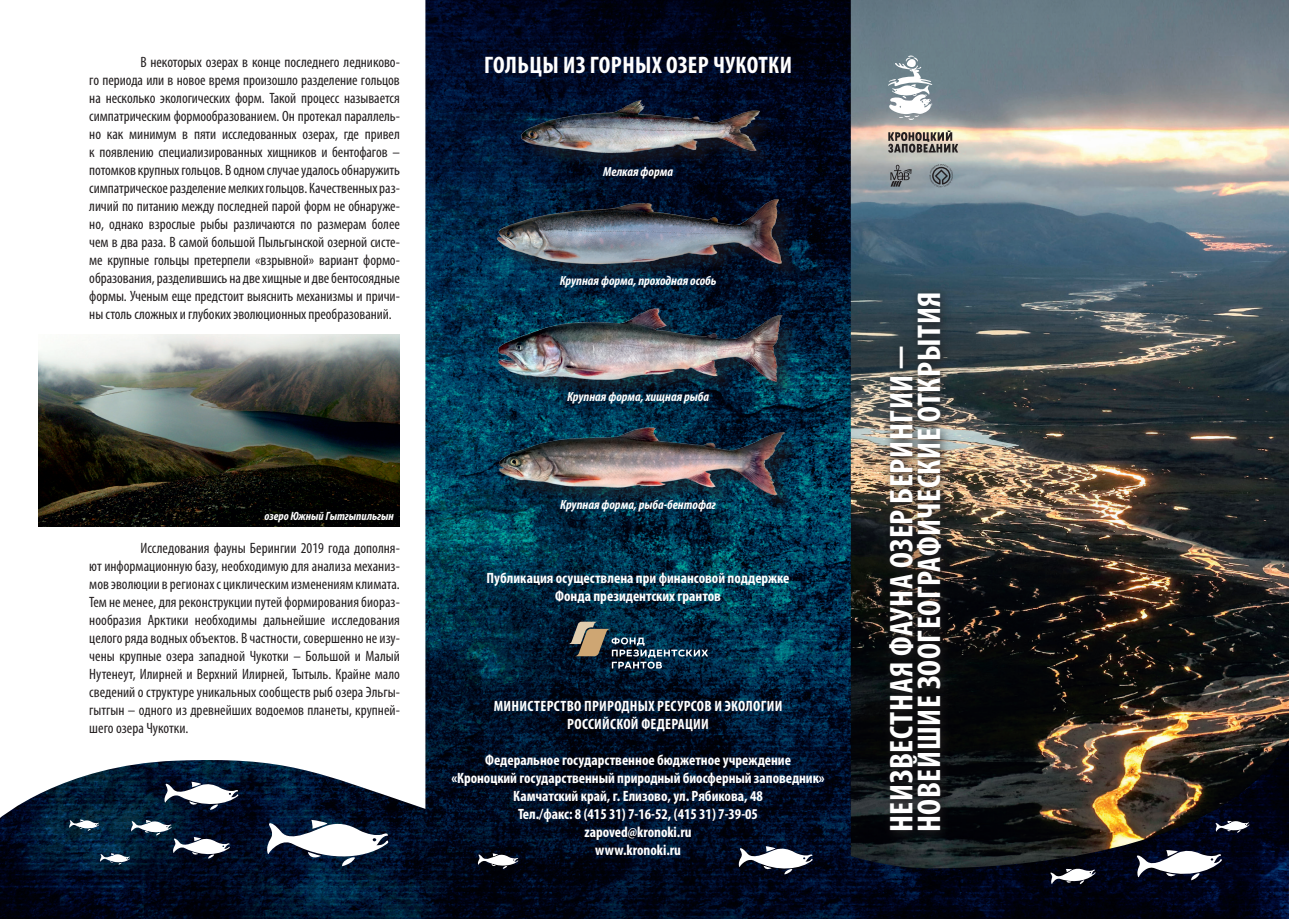
<style>
.page{position:relative;width:1289px;height:919px;background:#fff}
.page>*{position:absolute;margin:0;border:0;box-sizing:border-box;transform-origin:0 0}
.t1{font:700 condensed 33px/27.6px "Myriad Pro";letter-spacing:.02em;color:#fff}
.t2{font:700 condensed 24px "Myriad Pro";letter-spacing:.04em;color:#fff}
.t3{font:condensed 15px/18px "Myriad Pro";letter-spacing:-.005em;color:#231f20;text-align:justify}
.t4{font:700 condensed 15px/18px "Myriad Pro";color:#fff;text-align:center}
.t5{font:italic 700 condensed 13.2px "Myriad Pro";color:#fff}
.t6{font:italic 700 condensed 12px "Myriad Pro";color:#fff}
</style>
<div class="page">
<img style="left:0;top:0;width:1288px;height:918px">
<svg style="left:266px;top:819px;width:122px;height:47px"></svg>
<svg style="left:1135px;top:849px;width:86px;height:31px"></svg>
<svg style="left:1049px;top:868px;width:46px;height:16px"></svg>
<svg style="left:1214px;top:820px;width:35px;height:12px"></svg>
<svg style="left:164px;top:781px;width:74px;height:28px"></svg>
<svg style="left:738px;top:846px;width:74px;height:28px"></svg>
<svg style="left:477px;top:853px;width:41px;height:15px"></svg>
<svg style="left:69px;top:819px;width:161px;height:45px;background:#283d52"></svg>
<svg style="left:882px;top:286px;width:69px;height:555px;background:#2f2f2e"></svg>
<div style="left:524px;top:104px;width:253px;height:67px;background:#231f20;opacity:.5"></div>
<img style="left:520px;top:99px;width:241px;height:56px">
<div style="left:500px;top:202px;width:299px;height:79px;background:#231f20;opacity:.5"></div>
<img style="left:495px;top:197px;width:291px;height:70px">
<div style="left:501px;top:311px;width:298px;height:88px;background:#231f20;opacity:.5"></div>
<img style="left:495px;top:306px;width:291px;height:80px">
<div style="left:502px;top:430px;width:300px;height:83px;background:#231f20;opacity:.5"></div>
<img style="left:495px;top:422px;width:291px;height:78px">
<svg style="left:929px;top:164px;width:24px;height:23px"></svg>
<svg style="left:890px;top:165px;width:21px;height:21px"></svg>
<svg style="left:888px;top:130px;width:70px;height:23px;background:#91877c"></svg>
<svg style="left:887px;top:55px;width:46px;height:65px"></svg>
<svg style="left:568px;top:621px;width:140px;height:47px;background:#304654"></svg>
<img style="left:38px;top:334px;width:362px;height:192px">
<p class="t3" style="left:89px;top:52px;width:312px;text-indent:51px">В некоторых озерах в конце последнего ледниково&shy;го периода или в новое время произошло разделение гольцов на несколько экологических форм. Такой процесс называется симпатрическим формообразованием. Он протекал параллель&shy;но как минимум в пяти исследованных озерах, где привел к появлению специализированных хищников и бентофагов – потомков крупных гольцов. В одном случае удалось обнаружить симпатрическое разделение мелких гольцов. Качественных раз&shy;личий по питанию между последней парой форм не обнаруже&shy;но, однако взрослые рыбы различаются по размерам более чем в два раза. В самой большой Пыльгынской озерной систе&shy;ме крупные гольцы претерпели «взрывной» вариант формо&shy;образования, разделившись на две хищные и две бентосоядные формы. Ученым еще предстоит выяснить механизмы и причи&shy;ны столь сложных и глубоких эволюционных преобразований.</p>
<p class="t6" style="left:264px;top:509px;width:131px">озеро Южный Гытгыпильгын</p>
<p class="t3" style="left:89px;top:538px;width:312px;text-indent:51px">Исследования фауны Берингии 2019 года дополня&shy;ют информационную базу, необходимую для анализа механиз&shy;мов эволюции в регионах с циклическим изменениям климата.<br>Тем не менее, для реконструкции путей формирования биораз&shy;нообразия Арктики необходимы дальнейшие исследования целого ряда водных объектов. В частности, совершенно не изу&shy;чены крупные озера западной Чукотки – Большой и Малый Нутенеут, Илирней и Верхний Илирней, Тытыль. Крайне мало сведений о структуре уникальных сообществ рыб озера Эльгы&shy;гытгын – одного из древнейших водоемов планеты, крупней&shy;шего озера Чукотки.</p>
<h2 class="t2" style="left:484px;top:50px;width:119px">Гольцы из горны</h2>
<h2 class="t2" style="left:652px;top:50px;width:26px">х озер</h2>
<h2 class="t2" style="left:713px;top:50px;width:25px">Чукотки</h2>
<p class="t5" style="left:603px;top:163px;width:71px">Мелкая форма</p>
<p class="t5" style="left:559px;top:272px;width:158px">Крупная форма, проходная особь</p>
<p class="t5" style="left:567px;top:389px;width:144px">Крупная форма, хищная рыба</p>
<p class="t5" style="left:560px;top:496px;width:157px">Крупная форма, рыба-бентофаг</p>
<p class="t4" style="left:486px;top:569px;width:304px">Публикация осуществлена при финансовой поддержке<br>Фонда президентских грантов</p>
<p class="t4" style="left:494px;top:696px;width:18px">министерство</p>
<p class="t4" style="left:584px;top:696px;width:9px">приро</p>
<p class="t4" style="left:621px;top:696px;width:44px">дных ресурсов</p>
<p class="t4" style="left:714px;top:696px;width:47px">и экологии</p>
<p class="t4" style="left:567px;top:714px;width:8px">российской</p>
<p class="t4" style="left:641px;top:714px;width:60px">федерации</p>
<p class="t4" style="left:451px;top:751px;width:374px">Федеральное государственное бюджетное учреждение «Кроноцкий государственный природный биосферный заповедник» Камчатский край, г. Елизово, ул. Рябикова, 48<br>Тел./факс: 8 (415 31) 7-16-52, (415 31) 7-39-05<br>zapoved@kronoki.ru<br>www.kronoki.ru</p>
<h1 class="t1" style="left:887px;top:832px;width:542px;rotate:-90deg">НЕИЗВЕСТНАЯ ФАУНА ОЗЕР БЕРИНГИИ —<br>НОВЕЙШИЕ ЗООГЕОГРАФИЧЕСКИЕ ОТКРЫТИЯ</h1>
</div>
